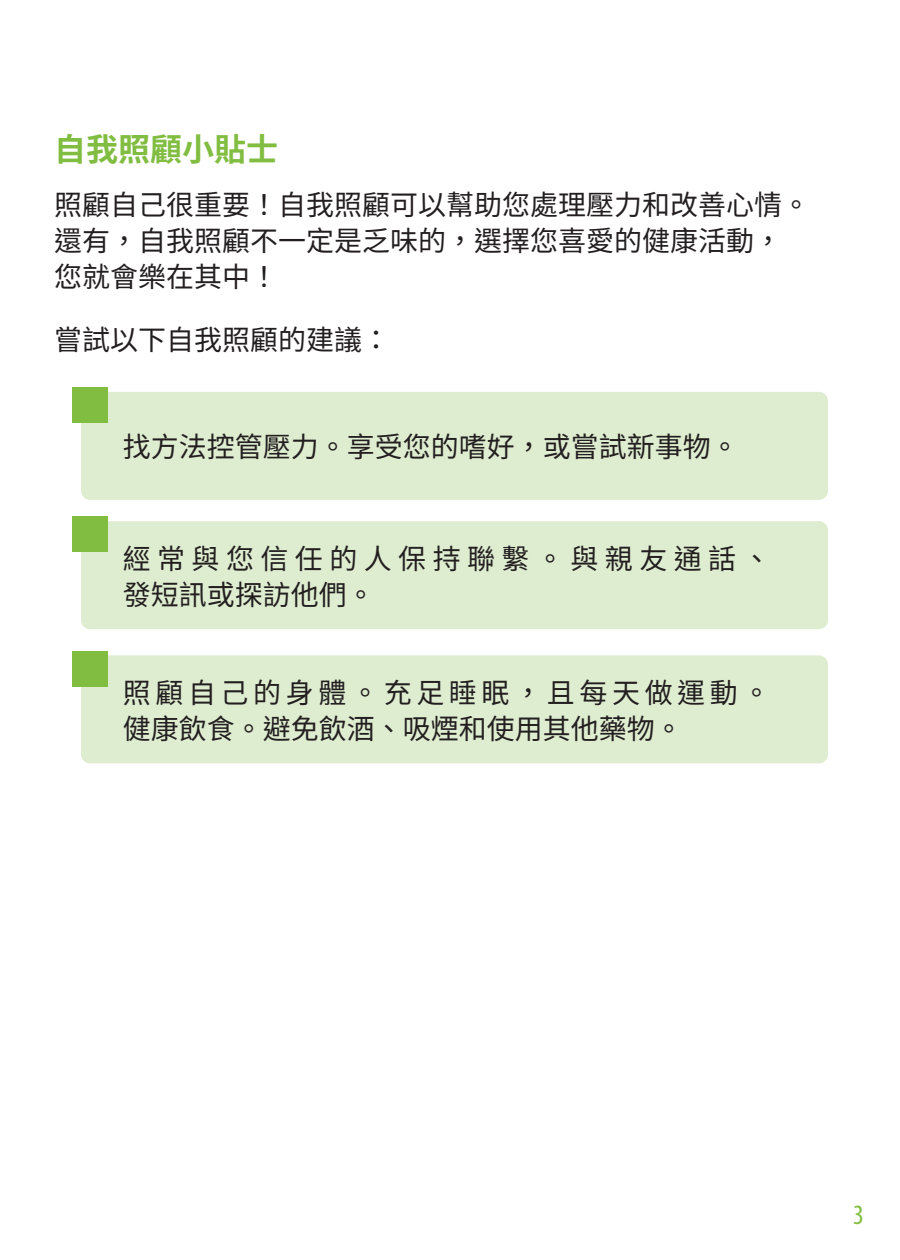
<style>
.page{position:relative;width:900px;height:1260px;background:#fff}
.page>*{position:absolute;margin:0;border:0;box-sizing:border-box;transform-origin:0 0}
.t1{font:700 32px "Source Han Sans TC";color:#81bd41}
.t2{font:28px/36px "Source Han Sans TC";color:#231f20}
.t3{font:28px/36px "Source Han Sans TC";letter-spacing:.085em;color:#231f20}
.t4{font:28px/36px "Source Han Sans TC";letter-spacing:.23em;color:#231f20}
.t5{font:condensed 28px "Myriad Pro";color:#81bd41}
</style>
<div class="page">
<div style="left:81px;top:392px;width:747px;height:108px;background:#deedd0;border-radius:9px"></div>
<div style="left:81px;top:521px;width:747px;height:108px;background:#deedd0;border-radius:9px"></div>
<div style="left:81px;top:655px;width:747px;height:108px;background:#deedd0;border-radius:9px"></div>
<div style="left:72px;top:387px;width:36px;height:36px;background:#81bd41"></div>
<div style="left:72px;top:516px;width:36px;height:36px;background:#81bd41"></div>
<div style="left:72px;top:651px;width:36px;height:36px;background:#81bd41"></div>
<p class="t1" style="left:54px;top:131px;width:225px">自我照顧小貼士</p>
<p class="t2" style="left:54px;top:187px;width:757px">照顧自己很重要！自我照顧可以幫助您處理壓力和改善心情。還有，自我照顧不一定是乏味的，選擇您喜愛的健康活動，您就會樂在其中！</p>
<p class="t2" style="left:54px;top:322px;width:337px">嘗試以下自我照顧的建議：</p>
<p class="t2" style="left:123px;top:429px;width:618px">找方法控管壓力。享受您的嗜好，或嘗試新事物。</p>
<p class="t4" style="left:123px;top:541px;width:649px">經常與您信任的人保持聯繫。與親友通話、發短訊或探訪他們。</p>
<p class="t3" style="left:123px;top:675px;width:649px">照顧自己的身體。充足睡眠，且每天做運動。健康飲食。避免飲酒、吸煙和使用其他藥物。</p>
<p class="t5" style="left:853px;top:1198px;width:12px">3</p>
</div>
